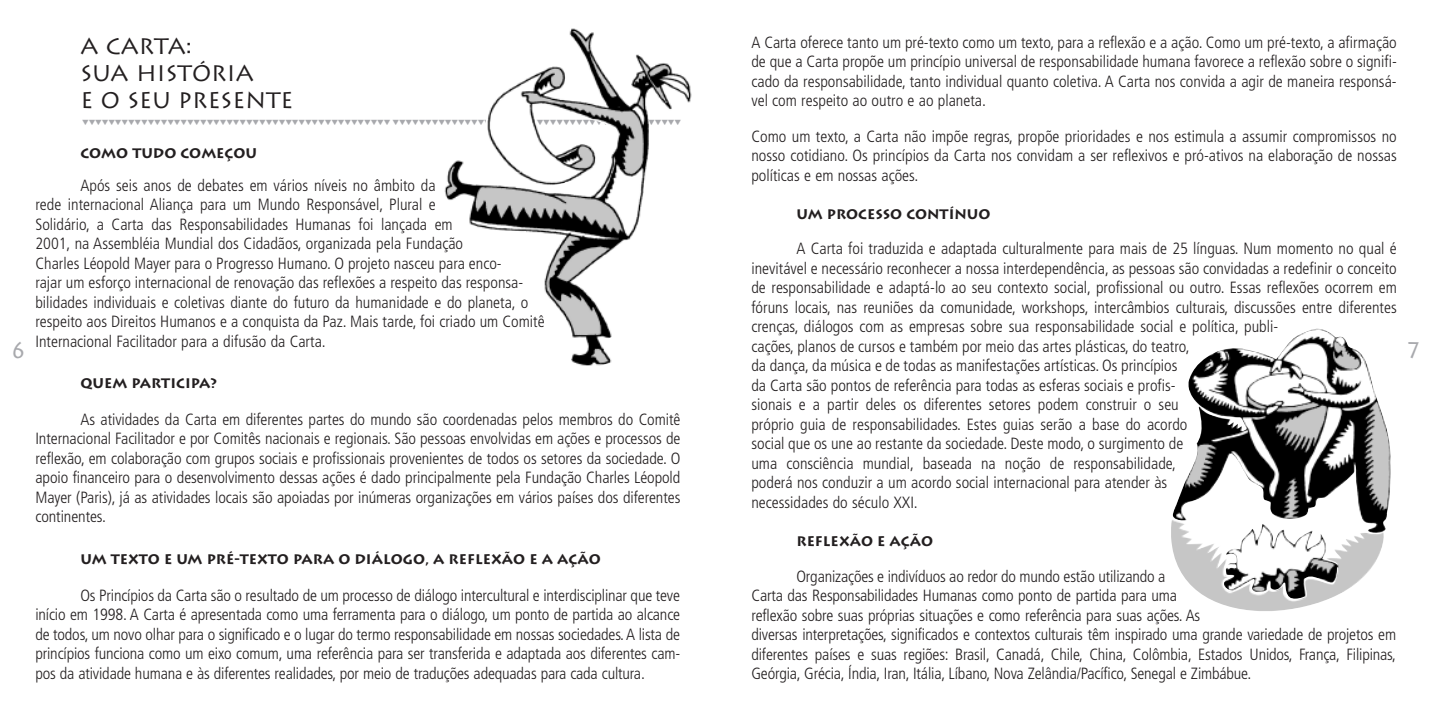
<style>
.page{position:relative;width:1432px;height:716px;background:#fff}
.page>*{position:absolute;margin:0;border:0;box-sizing:border-box;transform-origin:0 0}
.t1{font:22.5px/27.1px "Lithos";color:#231f20}
.t2{font:22.5px "Lithos";color:#a8a9ad}
.t3{font:300 condensed 16.25px/19.5px "Frutiger";color:#231f20;text-align:justify}
.t4{font:700 13.75px "Lithos";color:#231f20}
.t5{font:7.5px "Zapf Dingbats";color:#a8a9ad}
</style>
<div class="page">
<img style="left:1171px;top:328px;width:219px;height:283px">
<img style="left:444px;top:28px;width:248px;height:337px">
<p class="t3" style="left:751px;top:34px;width:647px">A Carta oferece tanto um pré-texto como um texto, para a reflexão e a ação. Como um pré-texto, a afirmação de que a Carta propõe um princípio universal de responsabilidade humana favorece a reflexão sobre o signifi&shy;cado da responsabilidade, tanto individual quanto coletiva. A Carta nos convida a agir de maneira responsá&shy;vel com respeito ao outro e ao planeta.</p>
<p class="t3" style="left:751px;top:128px;width:647px">Como um texto, a Carta não impõe regras, propõe prioridades e nos estimula a assumir compromissos no nosso cotidiano. Os princípios da Carta nos convidam a ser reflexivos e pró-ativos na elaboração de nossas políticas e em nossas ações.</p>
<p class="t4" style="left:796px;top:206px;width:195px">UM PROCESSO CONTÍNUO</p>
<p class="t3" style="left:751px;top:240px;width:647px;text-align:left;text-indent:45px">A Carta foi traduzida e adaptada culturalmente para mais de 25 línguas. Num momento no qual é inevitável e necessário reconhecer a nossa interdependência, as pessoas são convidadas a redefinir o conceito de responsabilidade e adaptá-lo ao seu contexto social, profissional ou outro. Essas reflexões ocorrem em fóruns locais, nas reuniões da comunidade, workshops, intercâmbios culturais, discussões entre diferentes crenças, diálogos com as empresas sobre sua responsabilidade social e política, publi-<br>cações, planos de cursos e também por meio das artes plásticas, do teatro,<br>da dança, da música e de todas as manifestações artísticas. Os princípios<br>da Carta são pontos de referência para todas as esferas sociais e profis-<br>sionais e a partir deles os diferentes setores podem construir o seu<br>próprio guia de responsabilidades. Estes guias serão a base do acordo<br>social que os une ao restante da sociedade. Deste modo, o surgimento de<br>uma consciência mundial, baseada na noção de responsabilidade,<br>poderá nos conduzir a um acordo social internacional para atender às<br>necessidades do século XXI.</p>
<p class="t4" style="left:796px;top:533px;width:138px">REFLEXÃO E AÇÃO</p>
<p class="t3" style="left:751px;top:567px;width:646px;text-align:left;text-indent:45px">Organizações e indivíduos ao redor do mundo estão utilizando a<br>Carta das Responsabilidades Humanas como ponto de partida para uma<br>reflexão sobre suas próprias situações e como referência para suas ações. As<br>diversas interpretações, significados e contextos culturais têm inspirado uma grande variedade de projetos em diferentes países e suas regiões: Brasil, Canadá, Chile, China, Colômbia, Estados Unidos, França, Filipinas, Geórgia, Grécia, Índia, Iran, Itália, Líbano, Nova Zelândia/Pacífico, Senegal e Zimbábue.</p>
<h1 class="t1" style="left:80px;top:33px;width:215px">A CARTA:<br>SUA HISTÓRIA<br>E O SEU PRESENTE</h1>
<p class="t4" style="left:80px;top:146px;width:178px">COMO TUDO COMEÇOU</p>
<p class="t3" style="left:35px;top:177px;width:511px;text-align:left;text-indent:45px">Após seis anos de debates em vários níveis no âmbito da<br>rede internacional Aliança para um Mundo Responsável, Plural e<br>Solidário, a Carta das Responsabilidades Humanas foi lançada em<br>2001, na Assembléia Mundial dos Cidadãos, organizada pela Fundação<br>Charles Léopold Mayer para o Progresso Humano. O projeto nasceu para enco-<br>rajar um esforço internacional de renovação das reflexões a respeito das responsa&shy;bilidades individuais e coletivas diante do futuro da humanidade e do planeta, o respeito aos Direitos Humanos e a conquista da Paz. Mais tarde, foi criado um Comitê Internacional Facilitador para a difusão da Carta.</p>
<p class="t4" style="left:80px;top:375px;width:138px">QUEM PARTICIPA?</p>
<p class="t3" style="left:35px;top:411px;width:646px;text-indent:45px">As atividades da Carta em diferentes partes do mundo são coordenadas pelos membros do Comitê Internacional Facilitador e por Comitês nacionais e regionais. São pessoas envolvidas em ações e processos de reflexão, em colaboração com grupos sociais e profissionais provenientes de todos os setores da sociedade. O apoio financeiro para o desenvolvimento dessas ações é dado principalmente pela Fundação Charles Léopold Mayer (Paris), já as atividades locais são apoiadas por inúmeras organizações em vários países dos diferentes continentes.</p>
<p class="t4" style="left:80px;top:551px;width:522px">UM TEXTO E UM PRÉ-TEXTO PARA O DIÁLOGO, A REFLEXÃO E A AÇÃO</p>
<p class="t3" style="left:35px;top:586px;width:646px;text-indent:45px">Os Princípios da Carta são o resultado de um processo de diálogo intercultural e interdisciplinar que teve início em 1998. A Carta é apresentada como uma ferramenta para o diálogo, um ponto de partida ao alcance de todos, um novo olhar para o significado e o lugar do termo responsabilidade em nossas sociedades. A lista de princípios funciona como um eixo comum, uma referência para ser transferida e adaptada aos diferentes cam&shy;pos da atividade humana e às diferentes realidades, por meio de traduções adequadas para cada cultura.</p>
<p class="t5" style="left:82px;top:118px;width:600px">▼▼▼▼▼▼▼▼▼▼▼▼▼▼▼▼▼▼▼▼▼▼▼▼▼▼▼▼▼▼▼▼▼▼▼▼▼▼▼▼▼▼▼▼▼▼▼ ▼▼▼▼▼▼▼▼▼▼▼▼▼▼▼▼▼▼▼▼▼▼▼▼▼▼▼▼▼▼▼▼▼▼▼▼▼▼▼▼▼▼▼▼</p>
<h1 class="t2" style="left:12px;top:337px;width:14px">6</h1>
<h1 class="t2" style="left:1408px;top:337px;width:12px">7</h1>
</div>
